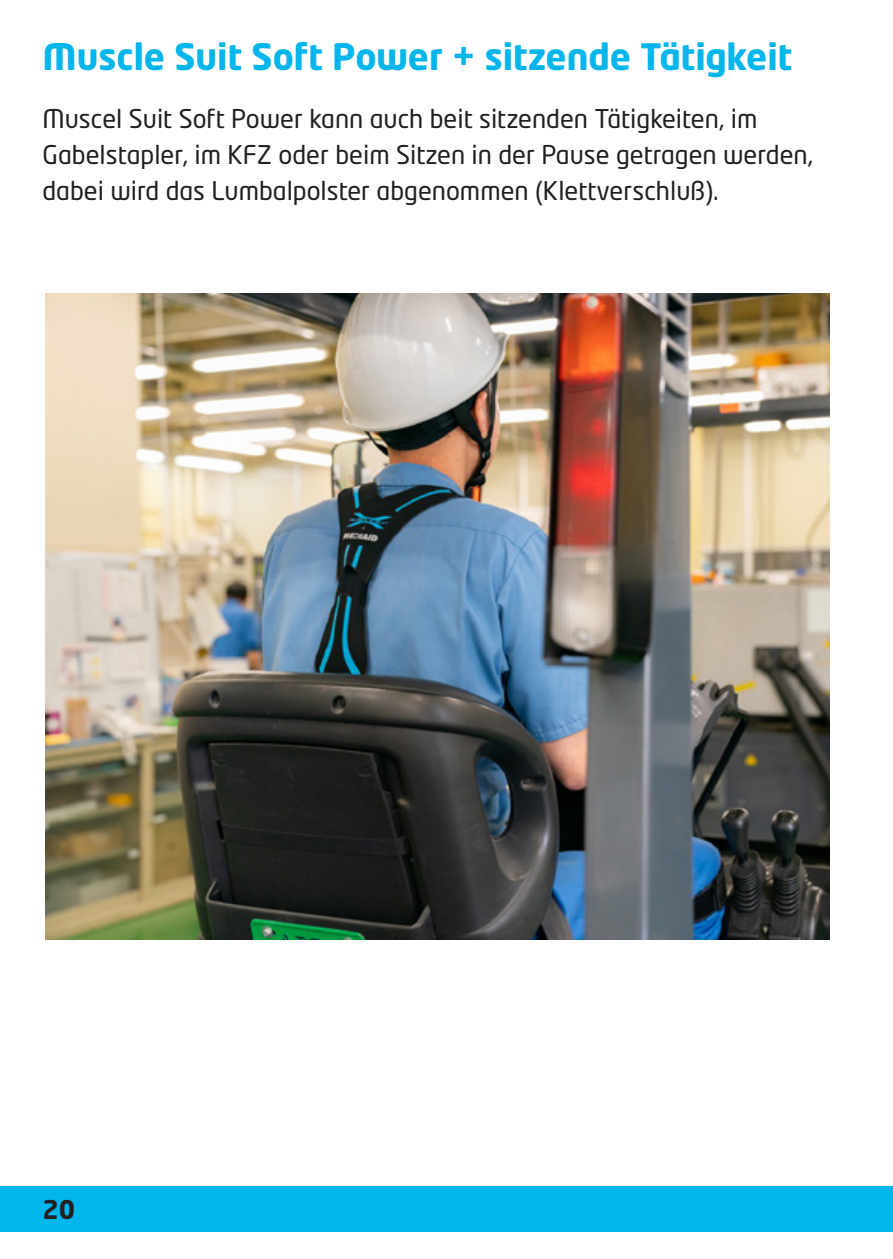
<style>
.page{position:relative;width:893px;height:1259px;background:#fff}
.page>*{position:absolute;margin:0;border:0;box-sizing:border-box;transform-origin:0 0}
.t1{font:700 36px "Neo Tech Pro";color:#02b5eb}
.t2{font:25.5px/36px "Neo Tech Pro";color:#231f20}
.t3{font:700 25.5px "Neo Tech Pro";color:#231f20}
</style>
<div class="page">
<div style="left:0;top:1186px;width:893px;height:46px;background:#02b5eb"></div>
<img style="left:45px;top:293px;width:784px;height:646px">
<h1 class="t1" style="left:43px;top:34px;width:751px">Muscle Suit Soft Power + sitzende Tätigkeit</h1>
<p class="t2" style="left:43px;top:101px;width:772px">Muscel Suit Soft Power kann auch beit sitzenden Tätigkeiten, im<br>Gabelstapler, im KFZ oder beim Sitzen in der Pause getragen werden, dabei wird das Lumbalpolster abgenommen (Klettverschluß).</p>
<p class="t3" style="left:43px;top:1193px;width:34px">20</p>
</div>
